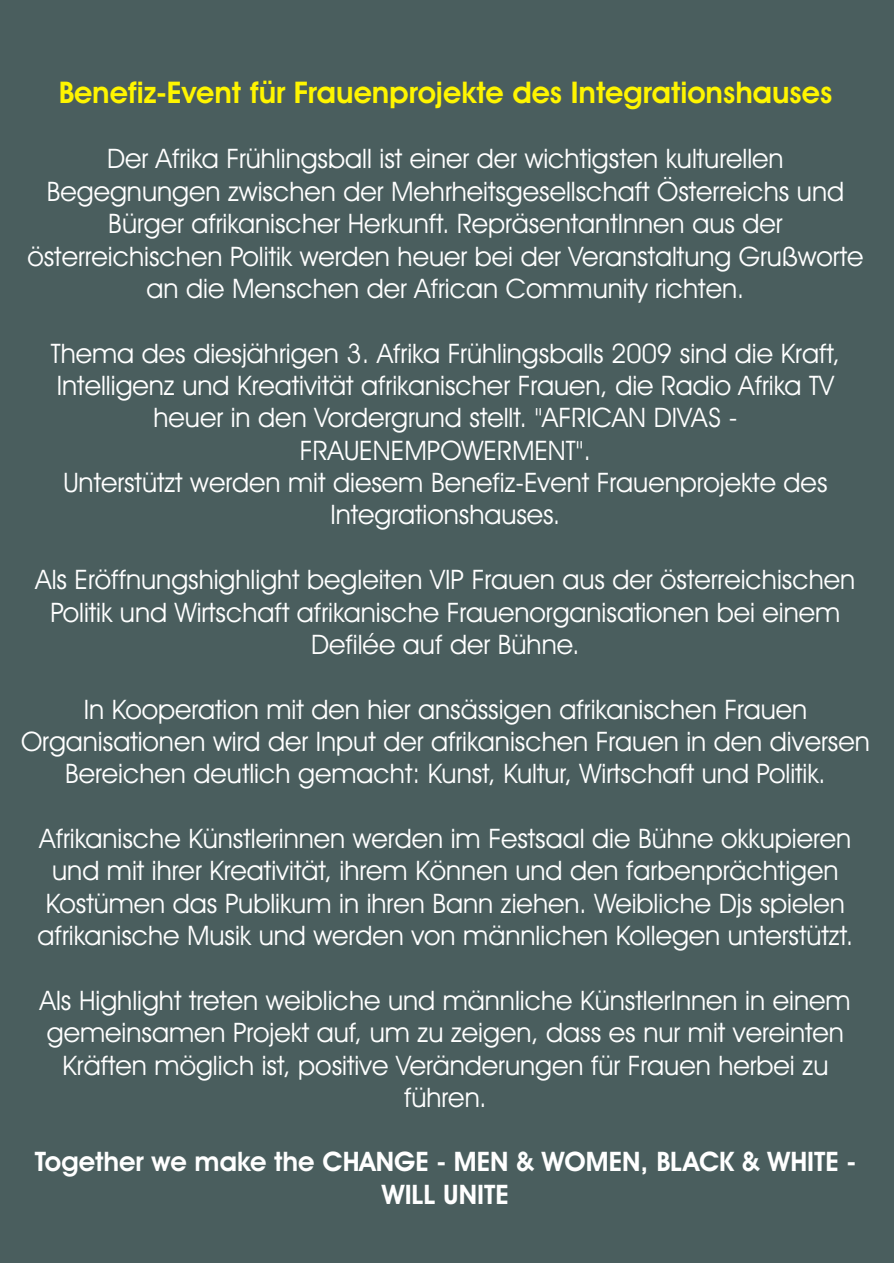
<style>
.page{position:relative;width:894px;height:1263px;background:#4a5e5e}
.page>*{position:absolute;margin:0;border:0;box-sizing:border-box;transform-origin:0 0}
.t1{font:700 30px "Avant Garde Bk BT";color:#fff500}
.t2{font:27px/32.4px "Avant Garde Bk BT";color:#fff;text-align:center}
.t3{font:700 27px/32.2px "Avant Garde Bk BT";color:#fff;text-align:center}
</style>
<div class="page">
<p class="t1" style="left:59px;top:80px;width:775px">Benefiz-Event für Frauenprojekte des Integrationshauses</p>
<p class="t2" style="left:27px;top:145px;width:838px">Der Afrika Frühlingsball ist einer der wichtigsten kulturellen Begegnungen zwischen der Mehrheitsgesellschaft Österreichs und Bürger afrikanischer Herkunft. RepräsentantInnen aus der österreichischen Politik werden heuer bei der Veranstaltung Grußworte an die Menschen der African Community richten.</p>
<p class="t2" style="left:51px;top:339px;width:791px">Thema des diesjährigen 3. Afrika Frühlingsballs 2009 sind die Kraft, Intelligenz und Kreativität afrikanischer Frauen, die Radio Afrika TV heuer in den Vordergrund stellt. "AFRICAN DIVAS - FRAUENEMPOWERMENT".<br>Unterstützt werden mit diesem Benefiz-Event Frauenprojekte des Integrationshauses.</p>
<p class="t2" style="left:36px;top:566px;width:821px">Als Eröffnungshighlight begleiten VIP Frauen aus der österreichischen<br>Politik und Wirtschaft afrikanische Frauenorganisationen bei einem<br>Defilée auf der Bühne.</p>
<p class="t2" style="left:21px;top:695px;width:850px">In Kooperation mit den hier ansässigen afrikanischen Frauen<br>Organisationen wird der Input der afrikanischen Frauen in den diversen<br>Bereichen deutlich gemacht: Kunst, Kultur, Wirtschaft und Politik.</p>
<p class="t2" style="left:38px;top:825px;width:817px">Afrikanische Künstlerinnen werden im Festsaal die Bühne okkupieren und mit ihrer Kreativität, ihrem Können und den farbenprächtigen Kostümen das Publikum in ihren Bann ziehen. Weibliche Djs spielen afrikanische Musik und werden von männlichen Kollegen unterstützt.</p>
<p class="t2" style="left:40px;top:987px;width:812px">Als Highlight treten weibliche und männliche KünstlerInnen in einem gemeinsamen Projekt auf, um zu zeigen, dass es nur mit vereinten Kräften möglich ist, positive Veränderungen für Frauen herbei zu führen.</p>
<p class="t3" style="left:35px;top:1148px;width:823px">Together we make the CHANGE - MEN &amp; WOMEN, BLACK &amp; WHITE -<br>WILL UNITE</p>
</div>
